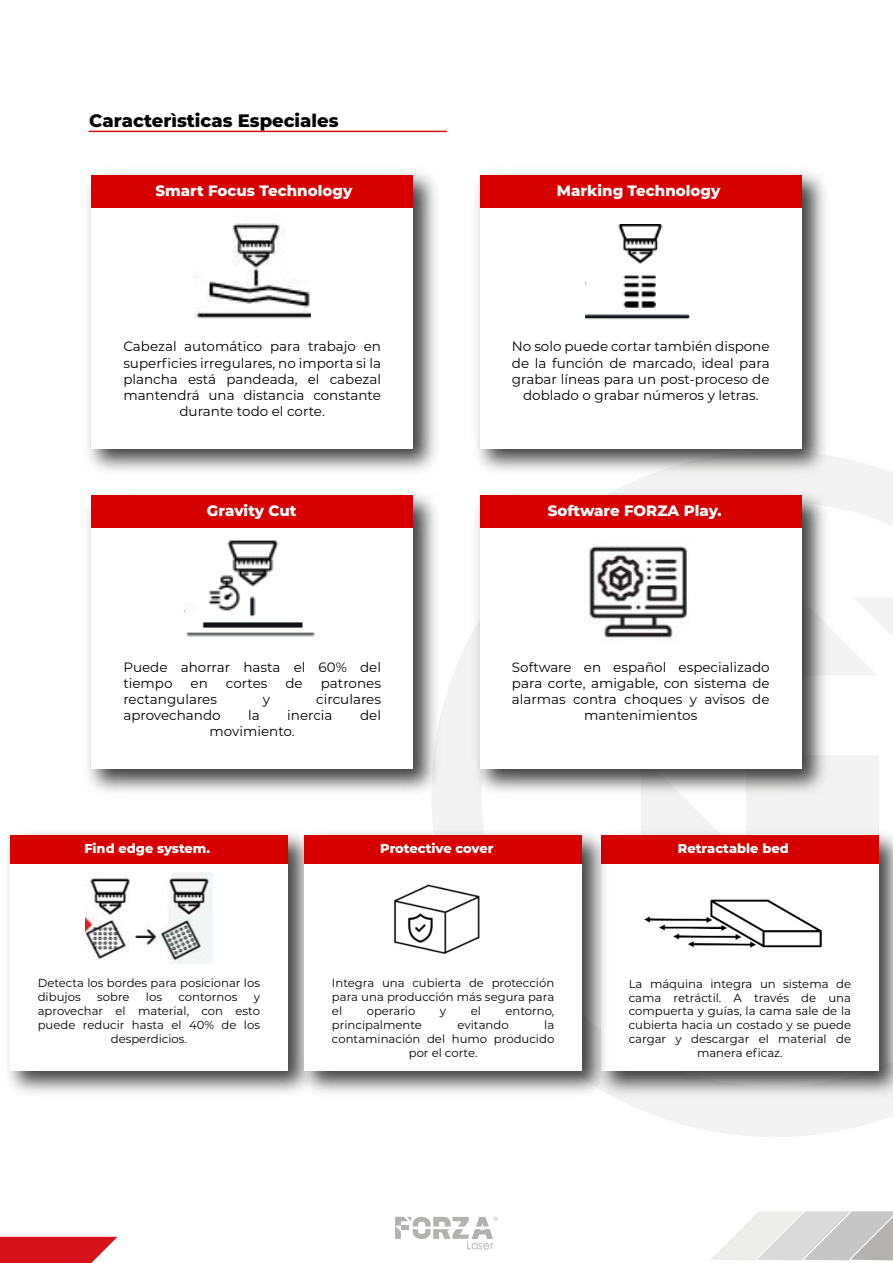
<style>
.page{position:relative;width:893px;height:1263px;background:#fff}
.page>*{position:absolute;margin:0;border:0;box-sizing:border-box;transform-origin:0 0}
.t1{font:800 18px "Montserrat";color:#000}
.t2{font:800 15px "Montserrat";color:#fff}
.t3{font:13.5px/16.2px "Montserrat";color:#000;text-align:center}
.t4{font:800 12.9px "Montserrat";color:#fff}
.t5{font:11.7px/14px "Montserrat";color:#000;text-align:center}
</style>
<div class="page">
<hr style="left:89px;top:131px;width:358px;height:1px;background:#d4111e">
<svg style="left:711px;top:1211px;width:182px;height:49px"></svg>
<svg style="left:0;top:1237px;width:118px;height:26px;background:#db2d35"></svg>
<svg style="left:395px;top:1217px;width:103px;height:32px"></svg>
<svg style="left:432px;top:457px;width:460px;height:680px"></svg>
<img style="left:87px;top:171px;width:360px;height:310px">
<div style="left:91px;top:175px;width:322px;height:273px;background:#fff"></div>
<div style="left:91px;top:175px;width:322px;height:33px;background:#d60000"></div>
<img style="left:194px;top:223px;width:117px;height:96px">
<img style="left:466px;top:171px;width:369px;height:310px">
<div style="left:480px;top:175px;width:322px;height:273px;background:#fff"></div>
<div style="left:480px;top:175px;width:322px;height:33px;background:#d60000"></div>
<img style="left:585px;top:224px;width:105px;height:96px">
<img style="left:87px;top:483px;width:360px;height:319px">
<div style="left:91px;top:495px;width:322px;height:273px;background:#fff"></div>
<div style="left:91px;top:495px;width:322px;height:33px;background:#d60000"></div>
<img style="left:185px;top:540px;width:130px;height:97px">
<img style="left:466px;top:483px;width:369px;height:319px">
<div style="left:480px;top:495px;width:322px;height:273px;background:#fff"></div>
<div style="left:480px;top:495px;width:322px;height:33px;background:#d60000"></div>
<img style="left:589px;top:546px;width:99px;height:94px">
<img style="left:615px;top:823px;width:278px;height:281px">
<div style="left:601px;top:835px;width:278px;height:236px;background:#fff"></div>
<div style="left:601px;top:835px;width:278px;height:28px;background:#d60000"></div>
<img style="left:644px;top:899px;width:178px;height:49px">
<img style="left:8px;top:832px;width:284px;height:261px">
<div style="left:10px;top:835px;width:278px;height:236px;background:#fff"></div>
<div style="left:10px;top:835px;width:278px;height:28px;background:#d60000"></div>
<img style="left:85px;top:872px;width:128px;height:92px">
<img style="left:292px;top:823px;width:323px;height:281px">
<div style="left:304px;top:835px;width:278px;height:236px;background:#fff"></div>
<div style="left:304px;top:835px;width:278px;height:28px;background:#d60000"></div>
<img style="left:394px;top:884px;width:86px;height:71px">
<svg style="left:144px;top:899px;width:14px;height:20px"></svg>
<h1 class="t1" style="left:89px;top:107px;width:251px">Caracterìsticas Especiales</h1>
<p class="t2" style="left:155px;top:179px;width:199px">Smart Focus Technology</p>
<p class="t2" style="left:557px;top:179px;width:165px">Marking Technology</p>
<p class="t3" style="left:123px;top:338px;width:259px">Cabezal automático para trabajo en superficies irregulares, no importa si la plancha está pandeada, el cabezal mantendrá una distancia constante durante todo el corte.</p>
<p class="t2" style="left:207px;top:499px;width:91px">Gravity Cut</p>
<p class="t3" style="left:512px;top:338px;width:259px">No solo puede cortar también dispone de la función de marcado, ideal para grabar líneas para un post-proceso de doblado o grabar números y letras.</p>
<p class="t2" style="left:548px;top:499px;width:176px">Software FORZA Play.</p>
<p class="t3" style="left:123px;top:658px;width:259px;text-align:left">Puede ahorrar hasta el 60% del tiempo</p>
<p class="t3" style="left:191px;top:674px;width:19px">en</p>
<p class="t3" style="left:226px;top:674px;width:43px">cortes</p>
<p class="t3" style="left:285px;top:674px;width:19px">de</p>
<p class="t3" style="left:321px;top:674px;width:62px">patrones</p>
<p class="t3" style="left:123px;top:691px;width:95px">rectangulares</p>
<p class="t3" style="left:263px;top:691px;width:9px">y</p>
<p class="t3" style="left:316px;top:691px;width:66px">circulares</p>
<p class="t3" style="left:123px;top:707px;width:99px">aprovechando</p>
<p class="t3" style="left:248px;top:707px;width:13px">la</p>
<p class="t3" style="left:287px;top:707px;width:47px">inercia</p>
<p class="t3" style="left:360px;top:707px;width:22px">del</p>
<p class="t3" style="left:210px;top:723px;width:87px">movimiento.</p>
<p class="t3" style="left:512px;top:658px;width:259px">Software en español especializado para corte, amigable, con sistema de alarmas contra choques y avisos de mantenimientos</p>
<p class="t4" style="left:84px;top:839px;width:127px">Find edge system.</p>
<p class="t4" style="left:380px;top:839px;width:115px">Protective cover</p>
<p class="t4" style="left:678px;top:839px;width:112px">Retractable bed</p>
<p class="t5" style="left:38px;top:976px;width:224px;text-align:left">Detecta los bordes para posicionar los dibujos</p>
<p class="t5" style="left:97px;top:990px;width:34px">sobre</p>
<p class="t5" style="left:146px;top:990px;width:18px">los</p>
<p class="t5" style="left:178px;top:990px;width:60px">contornos</p>
<p class="t5" style="left:254px;top:990px;width:8px">y</p>
<p class="t5" style="left:38px;top:1004px;width:224px">aprovechar el material, con esto</p>
<p class="t5" style="left:38px;top:1018px;width:224px">puede reducir hasta el 40% de los</p>
<p class="t5" style="left:111px;top:1032px;width:78px">desperdicios.</p>
<p class="t5" style="left:332px;top:976px;width:224px;text-align:justify">Integra una cubierta de protección para una producción más segura para el</p>
<p class="t5" style="left:367px;top:1004px;width:50px">operario</p>
<p class="t5" style="left:440px;top:1004px;width:8px">y</p>
<p class="t5" style="left:471px;top:1004px;width:12px">el</p>
<p class="t5" style="left:505px;top:1004px;width:50px">entorno,</p>
<p class="t5" style="left:332px;top:1018px;width:91px">principalmente</p>
<p class="t5" style="left:458px;top:1018px;width:53px">evitando</p>
<p class="t5" style="left:544px;top:1018px;width:12px">la</p>
<p class="t5" style="left:332px;top:1032px;width:224px">contaminación del humo producido</p>
<p class="t5" style="left:409px;top:1046px;width:70px">por el corte.</p>
<p class="t5" style="left:629px;top:976px;width:224px">La máquina integra un sistema de cama retráctil. A través de una compuerta y guías, la cama sale de la cubierta hacia un costado y se puede cargar y descargar el material de manera eficaz.</p>
</div>
